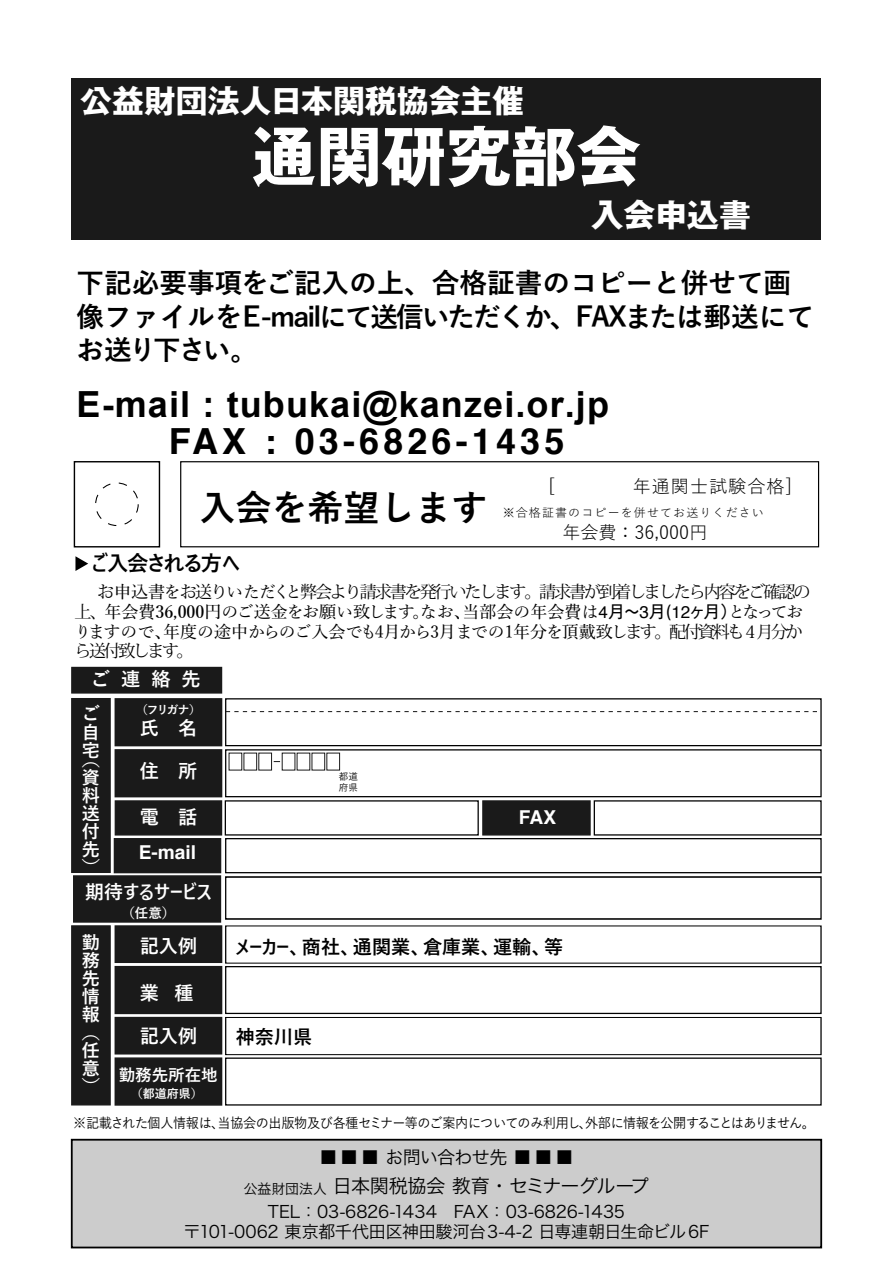
<style>
.page{position:relative;width:893px;height:1263px;background:#fff}
.page>*{position:absolute;margin:0;border:0;box-sizing:border-box;transform-origin:0 0}
.t1{font:700 64.8px "Gothic MB101 Pro";color:#fff}
.t2{font:700 36px "Arial";letter-spacing:.03em;color:#000}
.t3{font:700 36px "Helvetica";letter-spacing:.115em;color:#000}
.t4{font:700 36px "Yu Gothic";color:#000}
.t5{font:700 31.95px "Gothic MB101 Pro";color:#fff}
.t6{font:700 27.6px/33.2px "Yu Gothic";color:#000}
.t7{font:700 27.6px "Yu Go";letter-spacing:-.11em;color:#000}
.t8{font:700 21.3px "Yu Go";letter-spacing:-.125em;color:#000}
.t9{font:700 19.2px "Yu Gothic UI";color:#000}
.t10{font:19.2px "Hira Kaku Pro N W3";letter-spacing:-.035em;color:#000}
.t11{font:700 19.2px "Yu Gothic UI";color:#fff}
.t12{font:700 19.2px "Yu Go";color:#fff}
.t13{font:700 19.2px "Helvetica";color:#fff}
.t14{font:700 18px/18px "Yu Go";color:#fff;text-align:justify}
.t15{font:18px "Yu Gothic";letter-spacing:.06em;color:#000}
.t16{font:18px "Hira Kaku Pro N W3";letter-spacing:-.035em;color:#000}
.t17{font:18px "Yu Gothic";color:#000}
.t18{font:700 18px/18px "Yu Gothic UI";color:#fff;text-align:justify}
.t19{font:500 16.95px/19.5px "Yu Min";color:#000}
.t20{font:16.95px/20.4px "Hira Kaku Pro N W3";letter-spacing:-.015em;color:#000;text-align:center}
.t21{font:16.95px "Koz Min Pr 6 N";letter-spacing:-.12em;color:#000}
.t22{font:16.95px "Koz Min Pr 6 N";letter-spacing:-.145em;color:#000}
.t23{font:700 16.5px "Yu Gothic UI";color:#fff}
.t24{font:500 13.8px "Yu Go";letter-spacing:-.03em;color:#000;scale:.95 1}
.t25{font:700 13.5px "Yu Gothic UI";color:#fff}
.t26{font:12px "Yu Gothic";letter-spacing:.095em;color:#000}
.t27{font:700 12px "Yu Gothic UI";color:#fff}
.t28{font:700 11.7px "Yu Go";color:#fff}
.t29{font:500 9.6px/10.5px "Yu Go";color:#000}
.s1{font-family:"Yu Go"}
.s2{font-family:"Yu Gothic UI";font-weight:600}
.s3{font-family:"Yu Min";font-weight:500}
.s4{font-family:"Koz Min Pr 6 N";font-weight:400}
.s5{font-weight:600}
.s6{font-family:"Helvetica";font-weight:400}
.s7{font-family:"Gothic MB101 Pro";font-weight:400}
.s8{font-family:"Gothic MB101 Pro"}
.s9{font-size:13.8px}
</style>
<div class="page">
<div style="left:72px;top:78px;width:749px;height:162px;background:#1a1a1a"></div>
<div style="left:71px;top:1139px;width:751px;height:109px;background:#ccc;border:2px solid #000"></div>
<div style="left:180px;top:461px;width:639px;height:86px;border:1px solid #000"></div>
<div style="left:74px;top:461px;width:86px;height:86px;border:1px solid #000"></div>
<div style="left:95px;top:482px;width:44px;height:44px;border:1px dashed #000;border-radius:50%"></div>
<svg style="left:75px;top:556px;width:13px;height:15px"></svg>
<div style="left:482px;top:800px;width:109px;height:35px;background:#1a1a1a;border:1px solid #1a1a1a"></div>
<div style="left:225px;top:838px;width:597px;height:35px;background:#fff;border:1px solid #000"></div>
<div style="left:114px;top:838px;width:107px;height:35px;background:#1a1a1a"></div>
<div style="left:225px;top:749px;width:597px;height:48px;background:#fff;border:1px solid #000"></div>
<div style="left:115px;top:749px;width:107px;height:48px;background:#1a1a1a;border:1px solid #1a1a1a"></div>
<div style="left:115px;top:800px;width:107px;height:35px;background:#1a1a1a;border:1px solid #1a1a1a"></div>
<div style="left:71px;top:667px;width:151px;height:27px;background:#1a1a1a;border:1px solid #1a1a1a"></div>
<div style="left:225px;top:698px;width:597px;height:48px;background:#fff;border:1px solid #000"></div>
<div style="left:115px;top:698px;width:107px;height:48px;background:#1a1a1a;border:1px solid #1a1a1a"></div>
<svg style="left:226px;top:711px;width:595px;height:1px"></svg>
<div style="left:244px;top:753px;width:13px;height:17px;background:#fff;border:1px solid #1a1a1a"></div>
<div style="left:312px;top:753px;width:13px;height:17px;background:#fff;border:1px solid #1a1a1a"></div>
<div style="left:326px;top:753px;width:14px;height:17px;background:#fff;border:1px solid #1a1a1a"></div>
<div style="left:258px;top:753px;width:14px;height:17px;background:#fff;border:1px solid #1a1a1a"></div>
<div style="left:71px;top:698px;width:40px;height:175px;background:#1a1a1a;border:1px solid #1a1a1a"></div>
<div style="left:225px;top:966px;width:597px;height:48px;background:#fff;border:1px solid #000"></div>
<div style="left:115px;top:966px;width:107px;height:48px;background:#1a1a1a"></div>
<div style="left:115px;top:925px;width:107px;height:38px;background:#1a1a1a;border:1px solid #1a1a1a"></div>
<div style="left:71px;top:925px;width:40px;height:180px;background:#1a1a1a;border:1px solid #1a1a1a"></div>
<div style="left:225px;top:1057px;width:597px;height:48px;background:#fff;border:1px solid #000"></div>
<div style="left:115px;top:1057px;width:107px;height:49px;background:#1a1a1a;border:1px solid #1a1a1a"></div>
<div style="left:115px;top:1017px;width:107px;height:37px;background:#1a1a1a"></div>
<div style="left:225px;top:1017px;width:597px;height:38px;background:#fff;border:1px solid #000"></div>
<div style="left:225px;top:876px;width:597px;height:44px;background:#fff;border:1px solid #000"></div>
<div style="left:73px;top:875px;width:148px;height:48px;background:#1a1a1a;border:2px solid #1a1a1a"></div>
<h3 class="t5" style="left:80px;top:75px;width:446px">公益財団法人日本関税協会主催</h3>
<h1 class="t1" style="left:252px;top:103px;width:391px">通関研究部会</h1>
<h3 class="t5" style="left:592px;top:188px;width:161px">入会申込書</h3>
<h3 class="t6" style="left:77px;top:267px;width:739px"><span class="s1">下記必要事項をご記入の</span>上、合格証書のコピーと併せて画像ファイルをE-mailにて送信いただくか、FAX<span class="s1">または郵送にて</span></h3>
<h3 class="t7" style="left:77px;top:334px;width:183px">お送り下さい。</h3>
<h2 class="t2" style="left:77px;top:381px;width:534px">E-mail : tubukai@kanzei.or.jp</h2>
<h2 class="t3" style="left:169px;top:413px;width:397px">FAX : 03-6826-1435</h2>
<p class="t15" style="left:548px;top:469px;width:246px">[　　　　年通関士試験合格]</p>
<h2 class="t4" style="left:200px;top:488px;width:290px">入会を希望します</h2>
<p class="t8" style="left:92px;top:551px;width:149px"><span class="s2">ご</span>入会される方<span class="s2">へ</span></p>
<p class="t21" style="left:97px;top:582px;width:715px">お<span class="s3">申込書を</span>お送り<span class="s3">いただくと</span>弊会より請求書を発行いたします。請求書が到着しましたら内容をご確認の</p>
<p class="t19" style="left:75px;top:601px;width:730px"><span class="s4">上、</span>年会費<span class="s5">36,000</span>円のご送金をお願い致します。なお、当部会の年会費は<span class="s6">4</span><span class="s7">月</span><span class="s8">～</span><span class="s6">3</span><span class="s7">月(</span><span class="s6">12</span><span class="s7">ヶ月）</span>となっておりますので、年度の途中からのご入会でも4月から3月までの1年分を頂戴致し<span class="s4">ます。配付資料も４月分か</span></p>
<p class="t22" style="left:75px;top:642px;width:121px">ら送付致します。</p>
<p class="t26" style="left:503px;top:501px;width:263px">※合格証書のコピーを併せてお送りください</p>
<p class="t17" style="left:563px;top:516px;width:146px">年会費：36,000円</p>
<p class="t12" style="left:91px;top:668px;width:111px">ご 連 絡 先</p>
<p class="t28" style="left:136px;top:703px;width:66px">（フリガナ）</p>
<p class="t12" style="left:140px;top:717px;width:59px">氏　名</p>
<p class="t14" style="left:82px;top:705px;width:19px;text-align:left">ご自宅</p>
<p class="t14" style="left:82px;top:750px;width:19px">（資料送付先）</p>
<p class="t12" style="left:140px;top:760px;width:59px">住　所</p>
<p class="t12" style="left:140px;top:806px;width:59px">電　話</p>
<p class="t13" style="left:139px;top:837px;width:59px">E-mail</p>
<p class="t11" style="left:85px;top:881px;width:128px">期待するサービス</p>
<p class="t25" style="left:121px;top:905px;width:55px">（任意）</p>
<p class="t29" style="left:339px;top:770px;width:21px">都道府県</p>
<p class="t13" style="left:519px;top:801px;width:39px">FAX</p>
<p class="t18" style="left:82px;top:934px;width:19px">勤務先情報</p>
<p class="t14" style="left:82px;top:1024px;width:19px">（任意）</p>
<p class="t24" style="left:73px;top:1110px;width:782px">※記載された個人情報は、当協会の出版物及び各種セミナー等のご案内についてのみ利用し、外部に情報を公開することはありません。</p>
<p class="t11" style="left:140px;top:935px;width:59px">記入例</p>
<p class="t9" style="left:236px;top:936px;width:329px">メーカー、商社、通関業、倉庫業、運輸、等</p>
<p class="t11" style="left:140px;top:982px;width:56px">業 種</p>
<p class="t11" style="left:140px;top:1025px;width:59px">記入例</p>
<p class="t9" style="left:236px;top:1026px;width:78px">神奈川県</p>
<p class="t23" style="left:119px;top:1066px;width:100px">勤務先所在地</p>
<p class="t27" style="left:131px;top:1086px;width:73px">（都道府県）</p>
<p class="t16" style="left:319px;top:1141px;width:256px">■ ■ ■ お問い合わせ先 ■ ■ ■</p>
<p class="t10" style="left:244px;top:1169px;width:407px"><span class="s9">公益財団法人</span>日本関税協会 教育・セミナーグループ</p>
<p class="t20" style="left:183px;top:1200px;width:527px">TEL：03-6826-1434　FAX：03-6826-1435<br>〒101-0062 東京都千代田区神田駿河台3-4-2 日専連朝日生命ビル6F</p>
</div>
